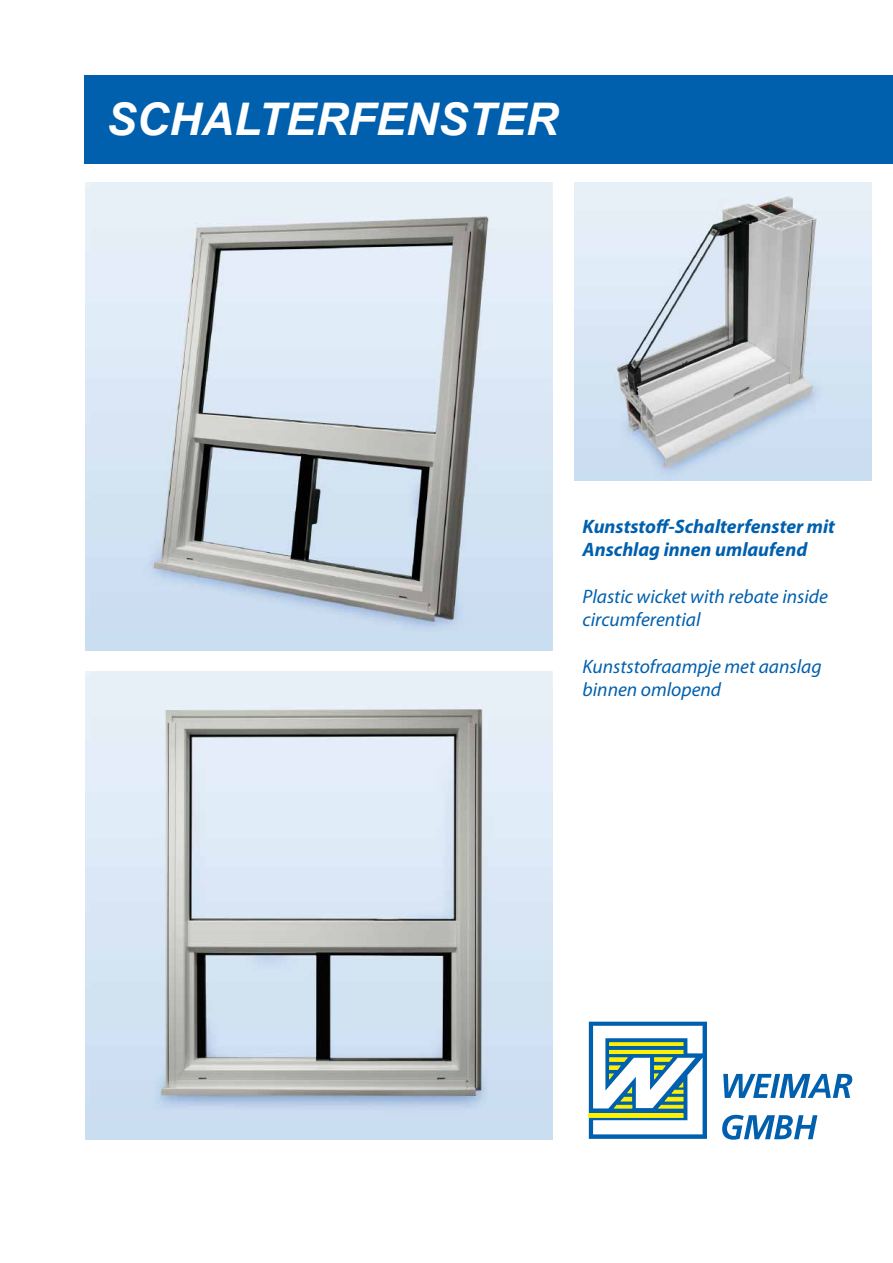
<style>
.page{position:relative;width:893px;height:1263px;background:#fff}
.page>*{position:absolute;margin:0;border:0;box-sizing:border-box;transform-origin:0 0}
.t1{font:italic 700 45px "Arial";color:#fff}
.t2{font:italic 19.5px/23.4px "Myriad Pro";color:#0160ae}
.t3{font:italic 700 19.5px/23.4px "Myriad Pro";color:#0160ae}
</style>
<div class="page">
<svg style="left:589px;top:1022px;width:118px;height:117px"></svg>
<svg style="left:723px;top:1074px;width:129px;height:24px"></svg>
<svg style="left:722px;top:1115px;width:95px;height:25px"></svg>
<div style="left:84px;top:75px;width:809px;height:89px;background:#0160ae"></div>
<img style="left:85px;top:672px;width:468px;height:468px">
<img style="left:85px;top:183px;width:468px;height:468px">
<img style="left:574px;top:183px;width:298px;height:297px">
<p class="t1" style="left:106px;top:89px;width:453px">SCHALTERFENSTER</p>
<p class="t3" style="left:583px;top:515px;width:254px">Kunststoff-Schalterfenster mit<br>Anschlag innen umlaufend</p>
<p class="t2" style="left:583px;top:585px;width:247px">Plastic wicket with rebate inside circumferential</p>
<p class="t2" style="left:583px;top:655px;width:241px">Kunststofraampje met aanslag binnen omlopend</p>
</div>
